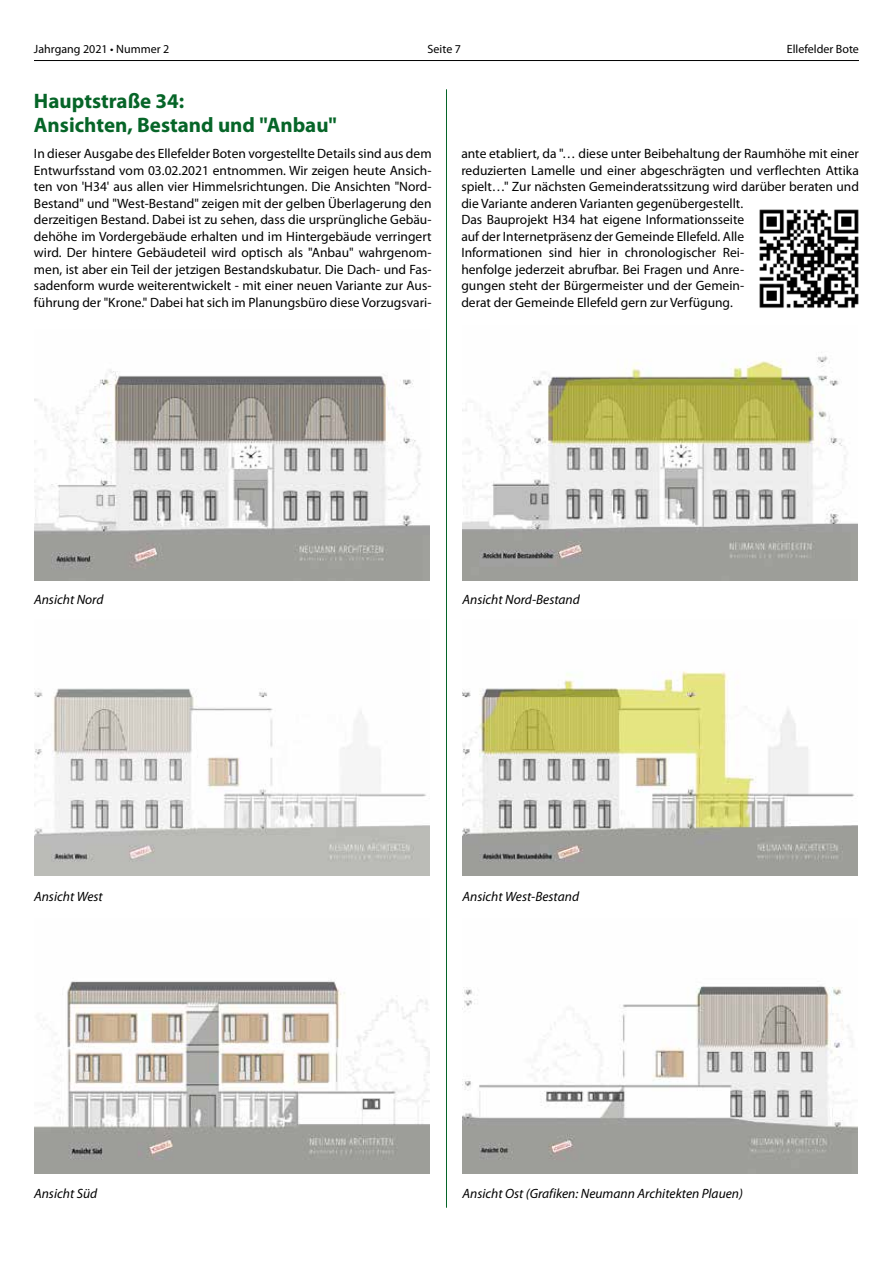
<style>
.page{position:relative;width:893px;height:1263px;background:#fff}
.page>*{position:absolute;margin:0;border:0;box-sizing:border-box;transform-origin:0 0}
.t1{font:700 21px/24px "Myriad Pro";color:#066528}
.t2{font:13.5px/16.5px "Myriad Pro";color:#000;text-align:justify}
.t3{font:italic 13.5px "Myriad Pro";color:#000}
.t4{font:12px "Myriad Pro";color:#000}
</style>
<div class="page">
<hr style="left:34px;top:60px;width:825px;height:1px;background:#000">
<hr style="left:446px;top:89px;width:1px;height:1119px;background:#066528">
<img style="left:34px;top:369px;width:395px;height:212px">
<img style="left:34px;top:688px;width:395px;height:187px">
<img style="left:34px;top:981px;width:395px;height:192px">
<img style="left:462px;top:352px;width:396px;height:229px">
<img style="left:462px;top:671px;width:396px;height:204px">
<img style="left:462px;top:986px;width:396px;height:187px">
<img style="left:759px;top:209px;width:100px;height:99px">
<p class="t4" style="left:34px;top:42px;width:137px">Jahrgang 2021 • Nummer 2</p>
<p class="t4" style="left:428px;top:42px;width:35px">Seite 7</p>
<p class="t4" style="left:787px;top:42px;width:74px">Ellefelder Bote</p>
<h1 class="t1" style="left:34px;top:88px;width:304px">Hauptstraße 34:<br>Ansichten, Bestand und "Anbau"</h1>
<p class="t2" style="left:34px;top:145px;width:399px">In dieser Ausgabe des Ellefelder Boten vorgestellte Details sind aus dem Entwurfsstand vom 03.02.2021 entnommen. Wir zeigen heute Ansich&shy;ten von 'H34' aus allen vier Himmelsrichtungen. Die Ansichten "Nord-Bestand" und "West-Bestand" zeigen mit der gelben Überlagerung den derzeitigen Bestand. Dabei ist zu sehen, dass die ursprüngliche Gebäu&shy;dehöhe im Vordergebäude erhalten und im Hintergebäude verringert wird. Der hintere Gebäudeteil wird optisch als "Anbau" wahrgenom&shy;men, ist aber ein Teil der jetzigen Bestandskubatur. Die Dach- und Fas&shy;sadenform wurde weiterentwickelt - mit einer neuen Variante zur Aus&shy;führung der "Krone." Dabei hat sich im Planungsbüro diese Vorzugsvari-</p>
<p class="t2" style="left:461px;top:145px;width:399px;text-align:left">ante etabliert, da "… diese unter Beibehaltung der Raumhöhe mit einer reduzierten Lamelle und einer abgeschrägten und verflechten Attika spielt…" Zur nächsten Gemeinderatssitzung wird darüber beraten und die Variante anderen Varianten gegenübergestellt.<br>Das Bauprojekt H34 hat eigene Informationsseite<br>auf der Internetpräsenz der Gemeinde Ellefeld. Alle<br>Informationen sind hier in chronologischer Rei-<br>henfolge jederzeit abrufbar. Bei Fragen und Anre-<br>gungen steht der Bürgermeister und der Gemein-<br>derat der Gemeinde Ellefeld gern zur Verfügung.</p>
<p class="t3" style="left:34px;top:591px;width:71px">Ansicht Nord</p>
<p class="t3" style="left:462px;top:591px;width:119px">Ansicht Nord-Bestand</p>
<p class="t3" style="left:34px;top:888px;width:70px">Ansicht West</p>
<p class="t3" style="left:462px;top:888px;width:118px">Ansicht West-Bestand</p>
<p class="t3" style="left:34px;top:1185px;width:65px">Ansicht Süd</p>
<p class="t3" style="left:462px;top:1185px;width:282px">Ansicht Ost (Grafiken: Neumann Architekten Plauen)</p>
</div>
